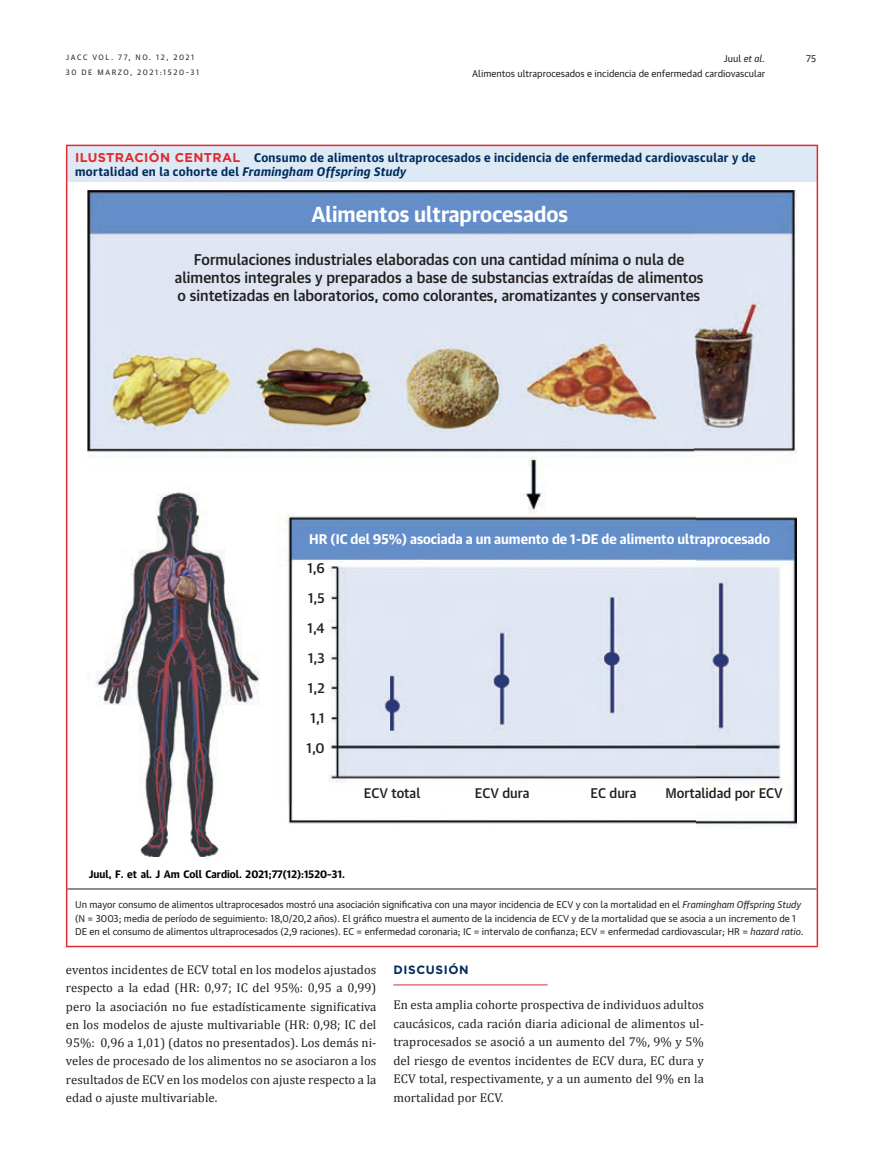
<style>
.page{position:relative;width:872px;height:1170px;background:#fff}
.page>*{position:absolute;margin:0;border:0;box-sizing:border-box;transform-origin:0 0}
.t1{font:700 21px "Guardian Text Sans";color:#fff}
.t2{font:500 15px/18px "Guardian Text Sans";color:#221f1f;text-align:center}
.t3{font:700 13.5px "Guardian Text Sans";color:#fff}
.t4{font:500 13.5px "Guardian Text Sans";color:#221f1f}
.t5{font:12.75px/18.3px "Cambria";letter-spacing:.005em;color:#221f1f;text-align:justify}
.t6{font:700 12px/13.5px "Guardian Text Sans";letter-spacing:.03em;color:#002c5b}
.t7{font:700 12px "Gotham";letter-spacing:.05em;color:#002c5b}
.t8{font:700 10.5px "Guardian Text Sans";color:#000}
.t9{font:9.45px/13.5px "Guardian Text Sans";color:#221f1f}
.t10{font:italic 9.45px "Guardian Text Sans";color:#221f1f}
.t11{font:7.5px "Guardian Text Sans";letter-spacing:.205em;color:#221f1f}
.s1{font-style:normal}
.s2{font-family:"Gotham";font-size:12.75px;color:#e12a2c}
.s3{font-style:italic}
</style>
<div class="page">
<hr style="left:393px;top:984px;width:154px;height:1px;background:#e12a2c">
<div style="left:67px;top:145px;width:750px;height:37px;background:#dee9f6"></div>
<hr style="left:67px;top:888px;width:749px;height:1px;background:#221f1f">
<hr style="left:66px;top:146px;width:1px;height:36px;background:#e12a2c">
<hr style="left:66px;top:145px;width:752px;height:1px;background:#e12a2c">
<hr style="left:816px;top:146px;width:2px;height:36px;background:#e12a2c">
<hr style="left:66px;top:182px;width:1px;height:706px;background:#e12a2c">
<hr style="left:816px;top:182px;width:2px;height:706px;background:#e12a2c">
<hr style="left:66px;top:888px;width:1px;height:57px;background:#e12a2c">
<hr style="left:816px;top:888px;width:2px;height:57px;background:#e12a2c">
<hr style="left:66px;top:945px;width:752px;height:2px;background:#e12a2c">
<img style="left:88px;top:190px;width:708px;height:666px">
<p class="t11" style="left:66px;top:53px;width:130px">JACC VOL. 77, NO. 12, 2021</p>
<p class="t10" style="left:723px;top:54px;width:43px"><span class="s1">Juul</span> et al.</p>
<p class="t9" style="left:806px;top:52px;width:12px">75</p>
<p class="t11" style="left:66px;top:68px;width:135px">30 DE MARZO, 2021:1520–31</p>
<p class="t9" style="left:472px;top:67px;width:294px">Alimentos ultraprocesados e incidencia de enfermedad cardiovascular</p>
<p class="t6" style="left:75px;top:152px;width:682px"><span class="s2">ILUSTRACIÓN CENTRAL</span> Consumo de alimentos ultraprocesados e incidencia de enfermedad cardiovascular y de mortalidad en la cohorte del <span class="s3">Framingham Offspring Study</span></p>
<h1 class="t1" style="left:311px;top:205px;width:258px">Alimentos ultraprocesados</h1>
<p class="t2" style="left:175px;top:250px;width:530px">Formulaciones industriales elaboradas con una cantidad mínima o nula de alimentos integrales y preparados a base de substancias extraídas de alimentos o sintetizadas en laboratorios, como colorantes, aromatizantes y conservantes</p>
<p class="t3" style="left:309px;top:533px;width:462px">HR (IC del 95%) asociada a un aumento de 1-DE de alimento ultraprocesado</p>
<p class="t4" style="left:307px;top:560px;width:19px">1,6</p>
<p class="t4" style="left:308px;top:590px;width:18px">1,5</p>
<p class="t4" style="left:307px;top:620px;width:19px">1,4</p>
<p class="t4" style="left:308px;top:650px;width:18px">1,3</p>
<p class="t4" style="left:308px;top:680px;width:18px">1,2</p>
<p class="t4" style="left:310px;top:710px;width:16px">1,1</p>
<p class="t4" style="left:307px;top:740px;width:20px">1,0</p>
<p class="t4" style="left:364px;top:785px;width:58px">ECV total</p>
<p class="t4" style="left:475px;top:785px;width:56px">ECV dura</p>
<p class="t4" style="left:590px;top:785px;width:48px">EC dura</p>
<p class="t4" style="left:665px;top:785px;width:119px">Mortalidad por ECV</p>
<p class="t8" style="left:89px;top:869px;width:258px">Juul, F. et al. J Am Coll Cardiol. 2021;77(12):1520–31.</p>
<p class="t9" style="left:75px;top:897px;width:730px">Un mayor consumo de alimentos ultraprocesados mostró una asociación significativa con una mayor incidencia de ECV y con la mortalidad en el <span class="s3">Framingham Offspring Study </span>(N = 3003; media de período de seguimiento: 18,0/20,2 años). El gráfico muestra el aumento de la incidencia de ECV y de la mortalidad que se asocia a un incremento de 1<br>DE en el consumo de alimentos ultraprocesados (2,9 raciones). EC = enfermedad coronaria; IC = intervalo de confianza; ECV = enfermedad cardiovascular; HR = <span class="s3">hazard ratio</span>.</p>
<p class="t5" style="left:66px;top:961px;width:312px">eventos incidentes de ECV total en los modelos ajustados respecto a la edad (HR: 0,97; IC del 95%: 0,95 a 0,99) pero la asociación no fue estadísticamente significativa en los modelos de ajuste multivariable (HR: 0,98; IC del 95%: 0,96 a 1,01) (datos no presentados). Los demás ni&shy;veles de procesado de los alimentos no se asociaron a los resultados de ECV en los modelos con ajuste respecto a la edad o ajuste multivariable.</p>
<p class="t7" style="left:393px;top:962px;width:77px">DISCUSIÓN</p>
<p class="t5" style="left:393px;top:996px;width:312px">En esta amplia cohorte prospectiva de individuos adultos caucásicos, cada ración diaria adicional de alimentos ul&shy;traprocesados se asoció a un aumento del 7%, 9% y 5% del riesgo de eventos incidentes de ECV dura, EC dura y ECV total, respectivamente, y a un aumento del 9% en la mortalidad por ECV.</p>
</div>
